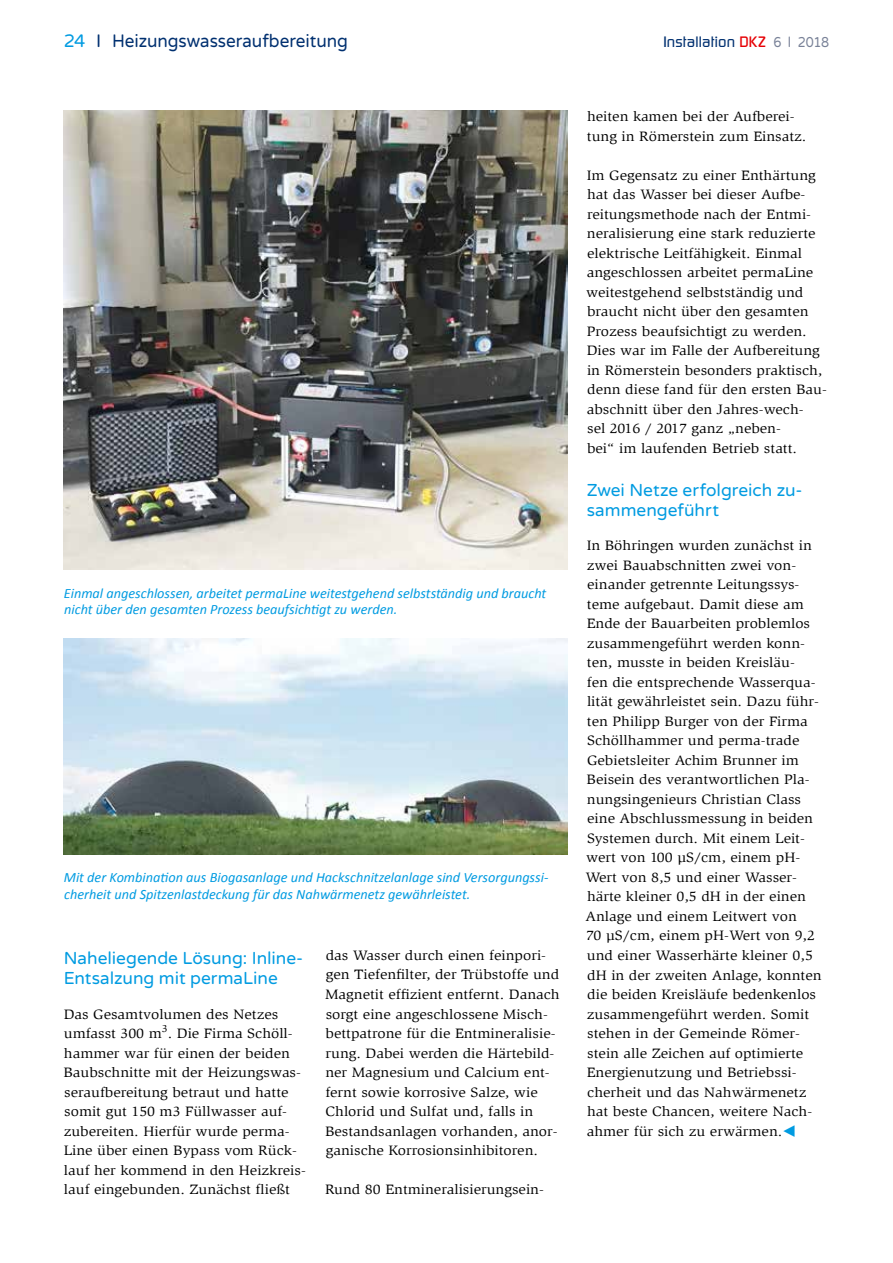
<style>
.page{position:relative;width:893px;height:1263px;background:#fff}
.page>*{position:absolute;margin:0;border:0;box-sizing:border-box;transform-origin:0 0}
.t1{font:18px "Varela Round";letter-spacing:-.005em;color:#003070}
.t2{font:17.25px/19.5px "Varela Round";color:#009be1}
.t3{font:500 15px "Continuum";letter-spacing:.015em;color:#003070}
.t4{font:italic 14.25px/16.8px "Calibri";color:#009be1}
.t5{font:13.95px/19.5px "Slimbach LT";color:#000;scale:1.1 1}
.s1{color:#009be1}
.s2{color:#e60005}
.s3{font-family:"Varela Round";font-weight:400;font-size:14.25px;color:#798298}
</style>
<div class="page">
<img style="left:64px;top:639px;width:504px;height:216px">
<img style="left:64px;top:111px;width:504px;height:459px">
<p class="t1" style="left:64px;top:30px;width:286px"><span class="s1">24</span> I Heizungswasseraufbereitung</p>
<p class="t3" style="left:663px;top:32px;width:167px">Installation <span class="s2">DKZ</span> <span class="s3">6 l 2018</span></p>
<p class="t4" style="left:64px;top:584px;width:484px">Einmal angeschlossen, arbeitet permaLine weitestgehend selbstständig und braucht nicht über den gesamten Prozess beaufsichtigt zu werden.</p>
<p class="t4" style="left:64px;top:869px;width:486px">Mit der Kombination aus Biogasanlage und Hackschnitzelanlage sind Versorgungssi&shy;cherheit und Spitzenlastdeckung für das Nahwärmenetz gewährleistet.</p>
<p class="t2" style="left:64px;top:949px;width:241px">Naheliegende Lösung: Inline-<br>Entsalzung mit permaLine</p>
<p class="t5" style="left:64px;top:1004px;width:222px">Das Gesamtvolumen des Netzes umfasst 300 m<sup>3</sup>. Die Firma Schöll&shy;hammer war für einen der beiden Baubschnitte mit der Heizungswas&shy;seraufbereitung betraut und hatte somit gut 150 m3 Füllwasser auf&shy;zubereiten. Hierfür wurde perma-Line über einen Bypass vom Rück&shy;lauf her kommend in den Heizkreis&shy;lauf eingebunden. Zunächst fließt</p>
<p class="t5" style="left:325px;top:946px;width:215px">das Wasser durch einen feinpori&shy;gen Tiefenfilter, der Trübstoffe und Magnetit effizient entfernt. Danach sorgt eine angeschlossene Misch&shy;bettpatrone für die Entmineralisie&shy;rung. Dabei werden die Härtebild&shy;ner Magnesium und Calcium ent&shy;fernt sowie korrosive Salze, wie Chlorid und Sulfat und, falls in Bestandsanlagen vorhanden, anor&shy;ganische Korrosionsinhibitoren.</p>
<p class="t5" style="left:325px;top:1180px;width:200px">Rund 80 Entmineralisierungsein-</p>
<p class="t5" style="left:587px;top:107px;width:201px">heiten kamen bei der Aufberei&shy;tung in Römerstein zum Einsatz.</p>
<p class="t5" style="left:586px;top:166px;width:220px">Im Gegensatz zu einer Enthärtung hat das Wasser bei dieser Aufbe&shy;reitungsmethode nach der Entmi&shy;neralisierung eine stark reduzierte elektrische Leitfähigkeit. Einmal angeschlossen arbeitet permaLine weitestgehend selbstständig und braucht nicht über den gesamten Prozess beaufsichtigt zu werden.<br>Dies war im Falle der Aufbereitung in Römerstein besonders praktisch, denn diese fand für den ersten Bau&shy;abschnitt über den Jahres-wech-<br>sel 2016 / 2017 ganz „neben-<br>bei“ im laufenden Betrieb statt.</p>
<p class="t2" style="left:587px;top:481px;width:217px">Zwei Netze erfolgreich zu&shy;sammengeführt</p>
<p class="t5" style="left:585px;top:536px;width:216px">In Böhringen wurden zunächst in zwei Bauabschnitten zwei von&shy;einander getrennte Leitungssys&shy;teme aufgebaut. Damit diese am<br>Ende der Bauarbeiten problemlos zusammengeführt werden konn&shy;ten, musste in beiden Kreisläu-<br>fen die entsprechende Wasserqua&shy;lität gewährleistet sein. Dazu führ&shy;ten Philipp Burger von der Firma<br>Schöllhammer und perma-trade<br>Gebietsleiter Achim Brunner im<br>Beisein des verantwortlichen Pla&shy;nungsingenieurs Christian Class eine Abschlussmessung in beiden<br>Systemen durch. Mit einem Leit&shy;wert von 100 µS/cm, einem pH-<br>Wert von 8,5 und einer Wasser&shy;härte kleiner 0,5 dH in der einen<br>Anlage und einem Leitwert von<br>70 µS/cm, einem pH-Wert von 9,2 und einer Wasserhärte kleiner 0,5 dH in der zweiten Anlage, konnten die beiden Kreisläufe bedenkenlos zusammengeführt werden. Somit stehen in der Gemeinde Römer&shy;stein alle Zeichen auf optimierte<br>Energienutzung und Betriebssi&shy;cherheit und das Nahwärmenetz hat beste Chancen, weitere Nach&shy;ahmer für sich zu erwärmen.<span class="s1">▼</span></p>
</div>
